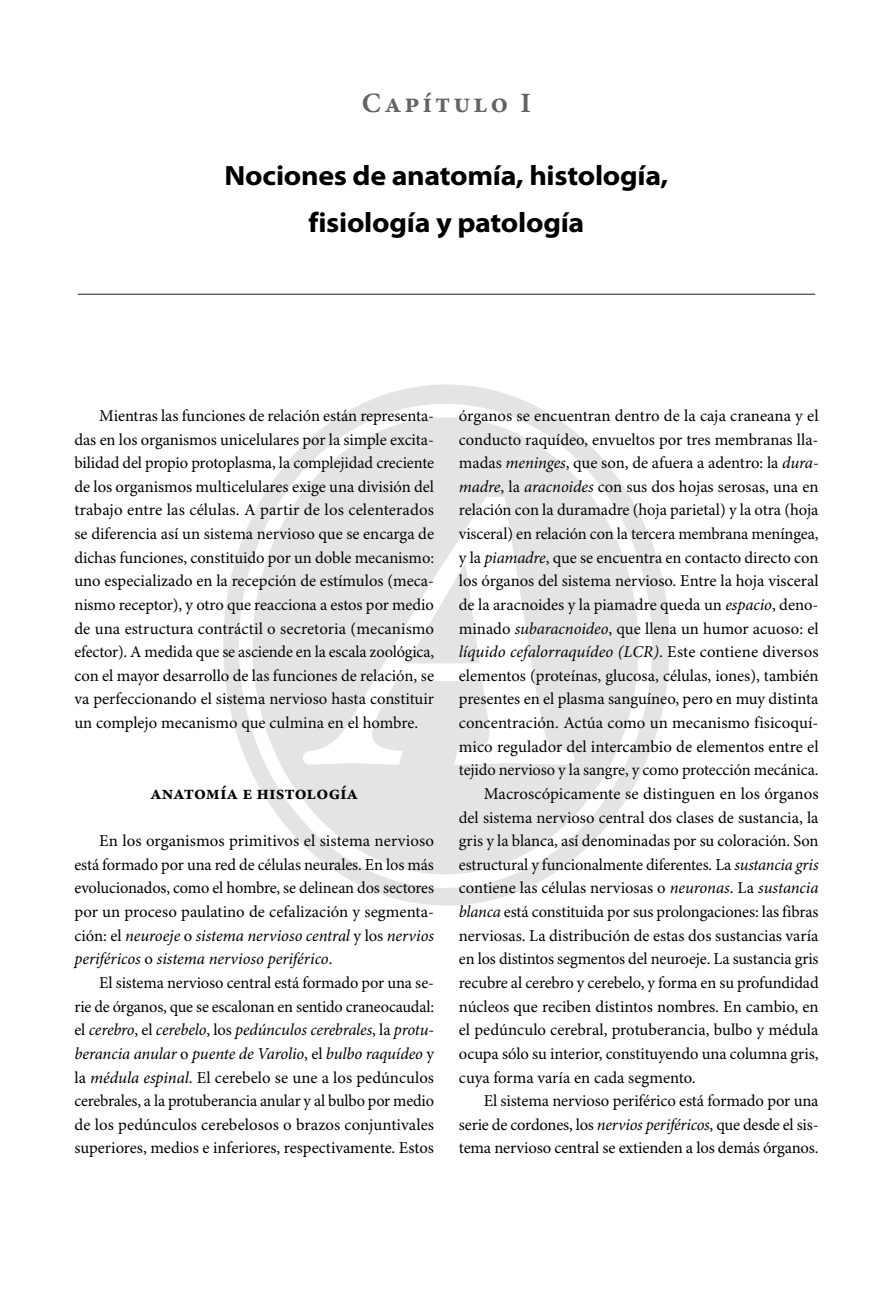
<style>
.page{position:relative;width:893px;height:1290px;background:#fff}
.page>*{position:absolute;margin:0;border:0;box-sizing:border-box;transform-origin:0 0}
.t1{font:700 semi-expanded 28px/47.2px "Myriad Pro";letter-spacing:-.01em;color:#000;text-align:center}
.t2{font:700 28px "Minion Pro";letter-spacing:.11em;color:#646363}
.t3{font:700 19.25px "Minion Pro";letter-spacing:-.005em;color:#000}
.t4{font:16.62px/23.6px "Minion Pro";letter-spacing:-.005em;color:#000;text-align:justify}
.t5{font:italic 16.62px "Minion Pro";color:#000}
.s1{font-style:italic}
.s2{font-style:normal}
</style>
<div class="page">
<hr style="left:78px;top:294px;width:737px;height:1px;background:#575756">
<svg style="left:223px;top:384px;width:447px;height:521px"></svg>
<svg style="left:253px;top:417px;width:386px;height:457px;fill:#e5e4e4"></svg>
<svg style="left:406px;top:564px;width:74px;height:99px"></svg>
<h1 class="t2" style="left:362px;top:86px;width:171px">Capítulo I</h1>
<h1 class="t1" style="left:224px;top:152px;width:445px">Nociones de anatomía, histología, fisiología y patología</h1>
<p class="t4" style="left:74px;top:404px;width:361px;text-indent:25px">Mientras las funciones de relación están representa&shy;das en los organismos unicelulares por la simple excita&shy;bilidad del propio protoplasma, la complejidad creciente de los organismos multicelulares exige una división del trabajo entre las células. A partir de los celenterados se diferencia así un sistema nervioso que se encarga de dichas funciones, constituido por un doble mecanismo: uno especializado en la recepción de estímulos (meca&shy;nismo receptor), y otro que reacciona a estos por medio de una estructura contráctil o secretoria (mecanismo efector). A medida que se asciende en la escala zoológica, con el mayor desarrollo de las funciones de relación, se va perfeccionando el sistema nervioso hasta constituir un complejo mecanismo que culmina en el hombre.</p>
<p class="t3" style="left:150px;top:781px;width:210px">Anatomía e histología</p>
<p class="t4" style="left:74px;top:830px;width:361px;text-indent:25px">En los organismos primitivos el sistema nervioso está formado por una red de células neurales. En los más evolucionados, como el hombre, se delinean dos sectores por un proceso paulatino de cefalización y segmenta&shy;ción: el <span class="s1">neuroeje</span> o <span class="s1">sistema nervioso central</span> y los <span class="s1">nervios periféricos</span> o <span class="s1">sistema nervioso periférico</span>.</p>
<p class="t4" style="left:74px;top:971px;width:361px;text-indent:25px">El sistema nervioso central está formado por una se&shy;rie de órganos, que se escalonan en sentido craneocaudal: el <span class="s1">cerebro</span>, el <span class="s1">cerebelo</span>, los <span class="s1">pedúnculos cerebrales</span>, la <span class="s1">protu&shy;berancia anular</span> o <span class="s1">puente de Varolio</span>, el <span class="s1">bulbo raquídeo</span> y la <span class="s1">médula espinal</span>. El cerebelo se une a los pedúnculos cerebrales, a la protuberancia anular y al bulbo por medio de los pedúnculos cerebelosos o brazos conjuntivales superiores, medios e inferiores, respectivamente. Estos</p>
<p class="t4" style="left:459px;top:404px;width:361px">órganos se encuentran dentro de la caja craneana y el</p>
<p class="t4" style="left:459px;top:428px;width:361px">conducto raquídeo, envueltos por tres membranas lla-</p>
<p class="t4" style="left:459px;top:452px;width:361px">madas <span class="s1">meninges</span>, que son, de afuera a adentro: la <span class="s1">dura-</span></p>
<p class="t4" style="left:459px;top:475px;width:361px"><span class="s1">madre</span>, la <span class="s1">aracnoides</span> con sus dos hojas serosas, una en</p>
<p class="t4" style="left:459px;top:499px;width:361px">relación con la duramadre (hoja parietal) y la otra (hoja</p>
<p class="t4" style="left:459px;top:522px;width:361px">visceral) en relación con la tercera membrana meníngea,</p>
<p class="t4" style="left:459px;top:546px;width:361px">y la <span class="s1">piamadre</span>, que se encuentra en contacto directo con</p>
<p class="t4" style="left:459px;top:570px;width:361px">los órganos del sistema nervioso. Entre la hoja visceral</p>
<p class="t4" style="left:459px;top:593px;width:361px">de la aracnoides y la piamadre queda un <span class="s1">espacio</span>, deno-</p>
<p class="t4" style="left:459px;top:617px;width:361px">minado <span class="s1">subaracnoideo</span>, que llena un humor acuoso: el</p>
<p class="t5" style="left:459px;top:642px;width:361px">líquido cefalorraquídeo (LCR)<span class="s2">. Este contiene diversos</span></p>
<p class="t4" style="left:459px;top:664px;width:361px">elementos (proteínas, glucosa, células, iones), también</p>
<p class="t4" style="left:459px;top:688px;width:361px">presentes en el plasma sanguíneo, pero en muy distinta</p>
<p class="t4" style="left:459px;top:711px;width:361px">concentración. Actúa como un mecanismo fisicoquí-</p>
<p class="t4" style="left:459px;top:735px;width:361px">mico regulador del intercambio de elementos entre el</p>
<p class="t4" style="left:459px;top:759px;width:361px">tejido nervioso y la sangre, y como protección mecánica.</p>
<p class="t4" style="left:484px;top:782px;width:336px">Macroscópicamente se distinguen en los órganos</p>
<p class="t4" style="left:459px;top:806px;width:361px">del sistema nervioso central dos clases de sustancia, la</p>
<p class="t4" style="left:459px;top:830px;width:361px">gris y la blanca, así denominadas por su coloración. Son</p>
<p class="t4" style="left:459px;top:853px;width:361px">estructural y funcionalmente diferentes. La <span class="s1">sustancia gris</span></p>
<p class="t4" style="left:459px;top:877px;width:361px">contiene las células nerviosas o <span class="s1">neuronas</span>. La <span class="s1">sustancia</span></p>
<p class="t4" style="left:459px;top:900px;width:361px"><span class="s1">blanca</span> está constituida por sus prolongaciones: las fibras</p>
<p class="t4" style="left:459px;top:924px;width:361px">nerviosas. La distribución de estas dos sustancias varía</p>
<p class="t4" style="left:459px;top:948px;width:361px">en los distintos segmentos del neuroeje. La sustancia gris</p>
<p class="t4" style="left:459px;top:971px;width:361px">recubre al cerebro y cerebelo, y forma en su profundidad</p>
<p class="t4" style="left:459px;top:995px;width:361px">núcleos que reciben distintos nombres. En cambio, en</p>
<p class="t4" style="left:459px;top:1019px;width:361px">el pedúnculo cerebral, protuberancia, bulbo y médula</p>
<p class="t4" style="left:459px;top:1042px;width:361px">ocupa sólo su interior, constituyendo una columna gris,</p>
<p class="t4" style="left:459px;top:1066px;width:238px">cuya forma varía en cada segmento.</p>
<p class="t4" style="left:484px;top:1089px;width:336px">El sistema nervioso periférico está formado por una</p>
<p class="t4" style="left:459px;top:1113px;width:361px">serie de cordones, los <span class="s1">nervios periféricos</span>, que desde el sis-</p>
<p class="t4" style="left:459px;top:1137px;width:361px">tema nervioso central se extienden a los demás órganos.</p>
</div>
